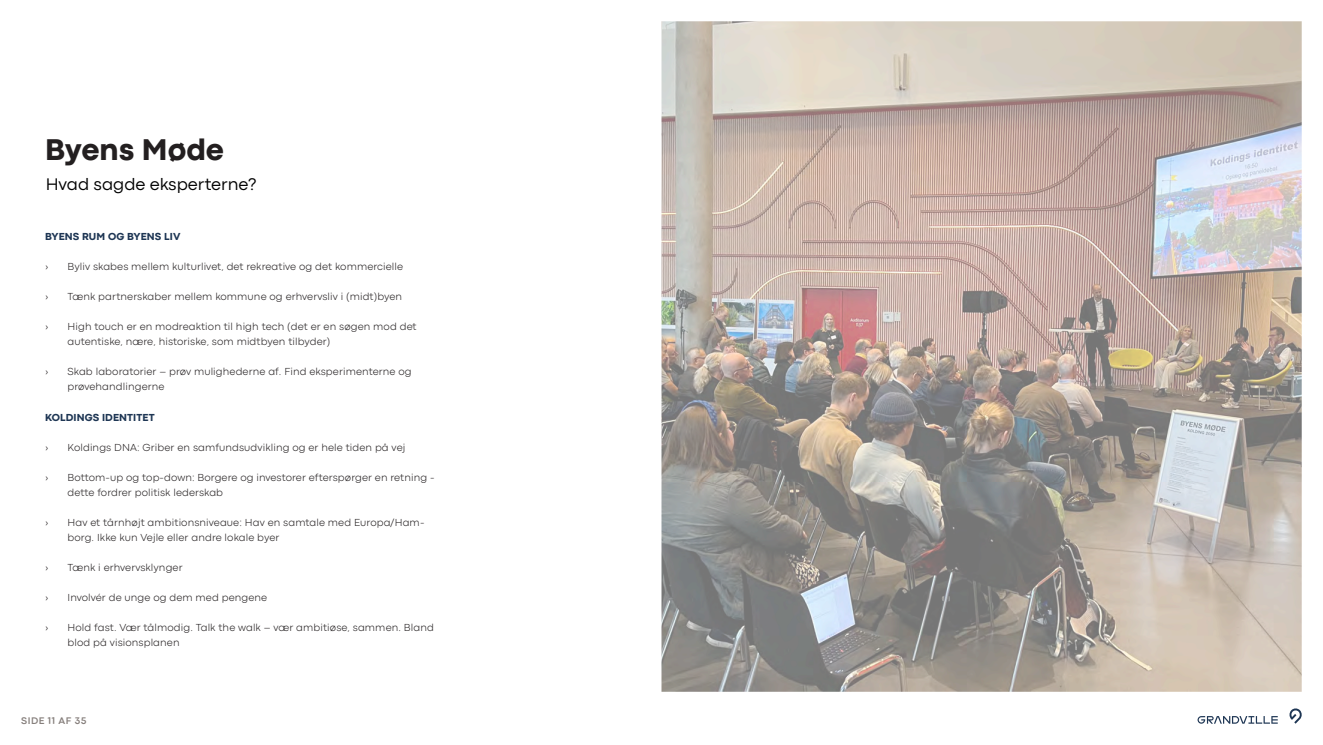
<style>
.page{position:relative;width:1323px;height:745px;background:#fff}
.page>*{position:absolute;margin:0;border:0;box-sizing:border-box;transform-origin:0 0}
.GV_Sideoverskrift{font:800 31.25px "Codec Pro";color:#231f20}
.GV_Underoverskrift{font:17.5px "Codec Pro News";color:#000}
.GV_Brødtekst{font:300 10.62px/15px "Codec Pro";letter-spacing:.01em;color:#231f20}
.GV_Brødoverskrift_niv__1{font:800 10.62px "Codec Pro";letter-spacing:.01em;color:#1e3654}
.t1{font:700 10px "Codec Pro";letter-spacing:.05em;color:#867f7c}
</style>
<div class="page">
<img style="left:661px;top:21px;width:641px;height:670px">
<svg style="left:1197px;top:716px;width:81px;height:7px"></svg>
<svg style="left:1289px;top:708px;width:13px;height:15px"></svg>
<h3 class="GV_Sideoverskrift" style="left:45px;top:130px;width:180px">Byens Møde</h3>
<h4 class="GV_Underoverskrift" style="left:46px;top:173px;width:212px">Hvad sagde eksperterne?</h4>
<h5 class="GV_Brødoverskrift_niv__1" style="left:45px;top:230px;width:137px">BYENS RUM OG BYENS LIV</h5>
<p class="GV_Brødtekst" style="left:45px;top:259px;width:5px">›</p>
<p class="GV_Brødtekst" style="left:68px;top:259px;width:337px">Byliv skabes mellem kulturlivet, det rekreative og det kommercielle</p>
<p class="GV_Brødtekst" style="left:45px;top:289px;width:5px">›</p>
<p class="GV_Brødtekst" style="left:68px;top:289px;width:336px">Tænk partnerskaber mellem kommune og erhvervsliv i (midt)byen</p>
<p class="GV_Brødtekst" style="left:45px;top:319px;width:5px">›</p>
<p class="GV_Brødtekst" style="left:68px;top:319px;width:351px">High touch er en modreaktion til high tech (det er en søgen mod det autentiske, nære, historiske, som midtbyen tilbyder)</p>
<p class="GV_Brødtekst" style="left:45px;top:364px;width:5px">›</p>
<p class="GV_Brødtekst" style="left:68px;top:364px;width:346px">Skab laboratorier – prøv mulighederne af. Find eksperimenterne og prøvehandlingerne</p>
<h5 class="GV_Brødoverskrift_niv__1" style="left:45px;top:410px;width:111px">KOLDINGS IDENTITET</h5>
<p class="GV_Brødtekst" style="left:45px;top:439px;width:5px">›</p>
<p class="GV_Brødtekst" style="left:68px;top:439px;width:339px">Koldings DNA: Griber en samfundsudvikling og er hele tiden på vej</p>
<p class="GV_Brødtekst" style="left:45px;top:469px;width:5px">›</p>
<p class="GV_Brødtekst" style="left:68px;top:469px;width:369px">Bottom-up og top-down: Borgere og investorer efterspørger en retning - dette fordrer politisk lederskab</p>
<p class="GV_Brødtekst" style="left:45px;top:514px;width:5px">›</p>
<p class="GV_Brødtekst" style="left:68px;top:514px;width:358px">Hav et tårnhøjt ambitionsniveaue: Hav en samtale med Europa/Ham&shy;borg. Ikke kun Vejle eller andre lokale byer</p>
<p class="GV_Brødtekst" style="left:45px;top:559px;width:5px">›</p>
<p class="GV_Brødtekst" style="left:68px;top:559px;width:117px">Tænk i erhvervsklynger</p>
<p class="GV_Brødtekst" style="left:45px;top:589px;width:5px">›</p>
<p class="GV_Brødtekst" style="left:68px;top:589px;width:201px">Involvér de unge og dem med pengene</p>
<p class="GV_Brødtekst" style="left:45px;top:619px;width:5px">›</p>
<p class="GV_Brødtekst" style="left:68px;top:619px;width:368px">Hold fast. Vær tålmodig. Talk the walk – vær ambitiøse, sammen. Bland blod på visionsplanen</p>
<p class="t1" style="left:21px;top:714px;width:67px">SIDE 11 AF 35</p>
</div>
